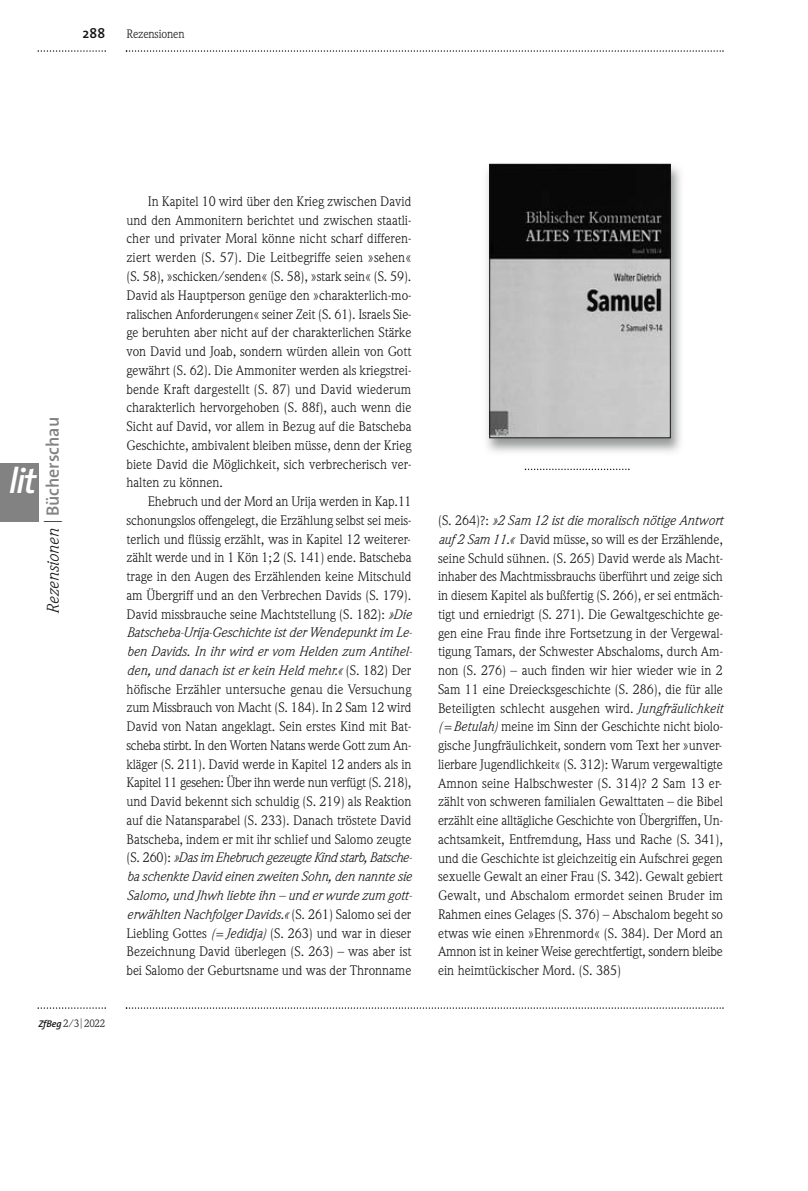
<style>
.page{position:relative;width:808px;height:1191px;background:#fff}
.page>*{position:absolute;margin:0;border:0;box-sizing:border-box;transform-origin:0 0}
.t1{font:italic 600 36px "The Sans";color:#fff}
.t2{font:italic 16.5px "Weidemann";color:#151616}
.t3{font:600 14.1px "The Sans";color:#151616}
.t4{font:13.5px/18.8px "Weidemann";color:#151616;text-align:justify}
.t5{font:12px "Weidemann";letter-spacing:-.015em;color:#151616}
.t6{font:10.5px "Weidemann";color:#151616}
.s1{font-family:"The Sans";font-weight:200;font-style:normal;font-size:18px}
.s2{font-family:"The Sans";font-weight:600;font-style:normal;font-size:18px;color:#818281}
.s3{font-family:"The Sans";font-weight:600;font-style:italic;font-size:9.75px}
.s4{font-family:"The Sans";font-weight:200}
.s5{font-style:italic}
</style>
<div class="page">
<div style="left:0;top:464px;width:38px;height:58px;background:#818281"></div>
<svg style="left:38px;top:1007px;width:68px;height:1px"></svg>
<svg style="left:126px;top:1007px;width:598px;height:1px"></svg>
<svg style="left:38px;top:50px;width:68px;height:2px"></svg>
<svg style="left:126px;top:50px;width:598px;height:2px"></svg>
<img style="left:486px;top:163px;width:195px;height:290px">
<img style="left:491px;top:166px;width:177px;height:270px">
<div style="left:489px;top:164px;width:181px;height:274px;border:1px solid #151616"></div>
<svg style="left:525px;top:468px;width:105px;height:2px"></svg>
<p class="t3" style="left:83px;top:28px;width:24px">288</p>
<p class="t5" style="left:126px;top:30px;width:60px">Rezensionen</p>
<p class="t2" style="left:47px;top:613px;width:198px;rotate:-90deg">Rezensionen <span class="s1">|</span> <span class="s2">Bücherschau</span></p>
<h1 class="t1" style="left:9px;top:466px;width:30px">lit</h1>
<p class="t6" style="left:38px;top:1019px;width:68px"><span class="s3">ZfBeg</span> 2/3<span class="s4">|</span>2022</p>
<p class="t4" style="left:126px;top:193px;width:286px;text-indent:21px">In Kapitel 10 wird über den Krieg zwischen David und den Ammonitern berichtet und zwischen staatli&shy;cher und privater Moral könne nicht scharf differen&shy;ziert werden (S. 57). Die Leitbegriffe seien »sehen« (S. 58), »schicken/senden« (S. 58), »stark sein« (S. 59).<br>David als Hauptperson genüge den »charakterlich-mo&shy;ralischen Anforderungen« seiner Zeit (S. 61). Israels Sie&shy;ge beruhten aber nicht auf der charakterlichen Stärke von David und Joab, sondern würden allein von Gott gewährt (S. 62). Die Ammoniter werden als kriegstrei&shy;bende Kraft dargestellt (S. 87) und David wiederum charakterlich hervorgehoben (S. 88f), auch wenn die Sicht auf David, vor allem in Bezug auf die Batscheba Geschichte, ambivalent bleiben müsse, denn der Krieg biete David die Möglichkeit, sich verbrecherisch ver&shy;halten zu können.</p>
<p class="t4" style="left:126px;top:493px;width:287px;text-indent:21px">Ehebruch und der Mord an Urija werden in Kap.11 schonungslos offengelegt, die Erzählung selbst sei meis&shy;terlich und flüssig erzählt, was in Kapitel 12 weiterer&shy;zählt werde und in 1 Kön 1;2 (S. 141) ende. Batscheba trage in den Augen des Erzählenden keine Mitschuld am Übergriff und an den Verbrechen Davids (S. 179).<br>David missbrauche seine Machtstellung (S. 182): <span class="s5">»Die Batscheba-Urija-Geschichte ist der Wendepunkt im Le - ben Davids. In ihr wird er vom Helden zum Antihel&shy;den, und danach ist er kein Held mehr.«</span> (S. 182) Der höfische Erzähler untersuche genau die Versuchung zum Missbrauch von Macht (S. 184). In 2 Sam 12 wird David von Natan angeklagt. Sein erstes Kind mit Bat&shy;scheba stirbt. In den Worten Natans werde Gott zum An&shy;kläger (S. 211). David werde in Kapitel 12 anders als in Kapitel 11 gesehen: Über ihn werde nun verfügt (S. 218), und David bekennt sich schuldig (S. 219) als Reaktion auf die Natansparabel (S. 233). Danach tröstete David Batscheba, indem er mit ihr schlief und Salomo zeugte (S. 260): <span class="s5">»Das im Ehebruch gezeugte Kind starb, Batsche&shy;ba schenkte David einen zweiten Sohn, den nannte sie Salomo, und Jhwh liebte ihn – und er wurde zum gott&shy;erwählten Nachfolger Davids.«</span> (S. 261) Salomo sei der Liebling Gottes <span class="s5">(= Jedidja)</span> (S. 263) und war in dieser Bezeichnung David überlegen (S. 263) – was aber ist bei Salomo der Geburtsname und was der Thronname</p>
<p class="t4" style="left:438px;top:512px;width:286px">(S. 264)?: <span class="s5">»2 Sam 12 ist die moralisch nötige Antwort auf 2 Sam 11.«</span> David müsse, so will es der Erzählende, seine Schuld sühnen. (S. 265) David werde als Macht&shy;inhaber des Machtmissbrauchs überführt und zeige sich in diesem Kapitel als bußfertig (S. 266), er sei entmäch&shy;tigt und erniedrigt (S. 271). Die Gewaltgeschichte ge&shy;gen eine Frau finde ihre Fortsetzung in der Vergewal&shy;tigung Tamars, der Schwester Abschaloms, durch Am&shy;non (S. 276) – auch finden wir hier wieder wie in 2<br>Sam 11 eine Dreiecksgeschichte (S. 286), die für alle Beteiligten schlecht ausgehen wird. <span class="s5">Jungfräulichkeit (= Betulah)</span> meine im Sinn der Geschichte nicht biolo&shy;gische Jungfräulichkeit, sondern vom Text her »unver&shy;lierbare Jugendlichkeit« (S. 312): Warum vergewaltigte Amnon seine Halbschwester (S. 314)? 2 Sam 13 er&shy;zählt von schweren familialen Gewalttaten – die Bibel erzählt eine alltägliche Geschichte von Übergriffen, Un&shy;achtsamkeit, Entfremdung, Hass und Rache (S. 341), und die Geschichte ist gleichzeitig ein Aufschrei gegen sexuelle Gewalt an einer Frau (S. 342). Gewalt gebiert Gewalt, und Abschalom ermordet seinen Bruder im Rahmen eines Gelages (S. 376) – Abschalom begeht so etwas wie einen »Ehrenmord« (S. 384). Der Mord an Amnon ist in keiner Weise gerechtfertigt, sondern bleibe ein heimtückischer Mord. (S. 385)</p>
</div>
